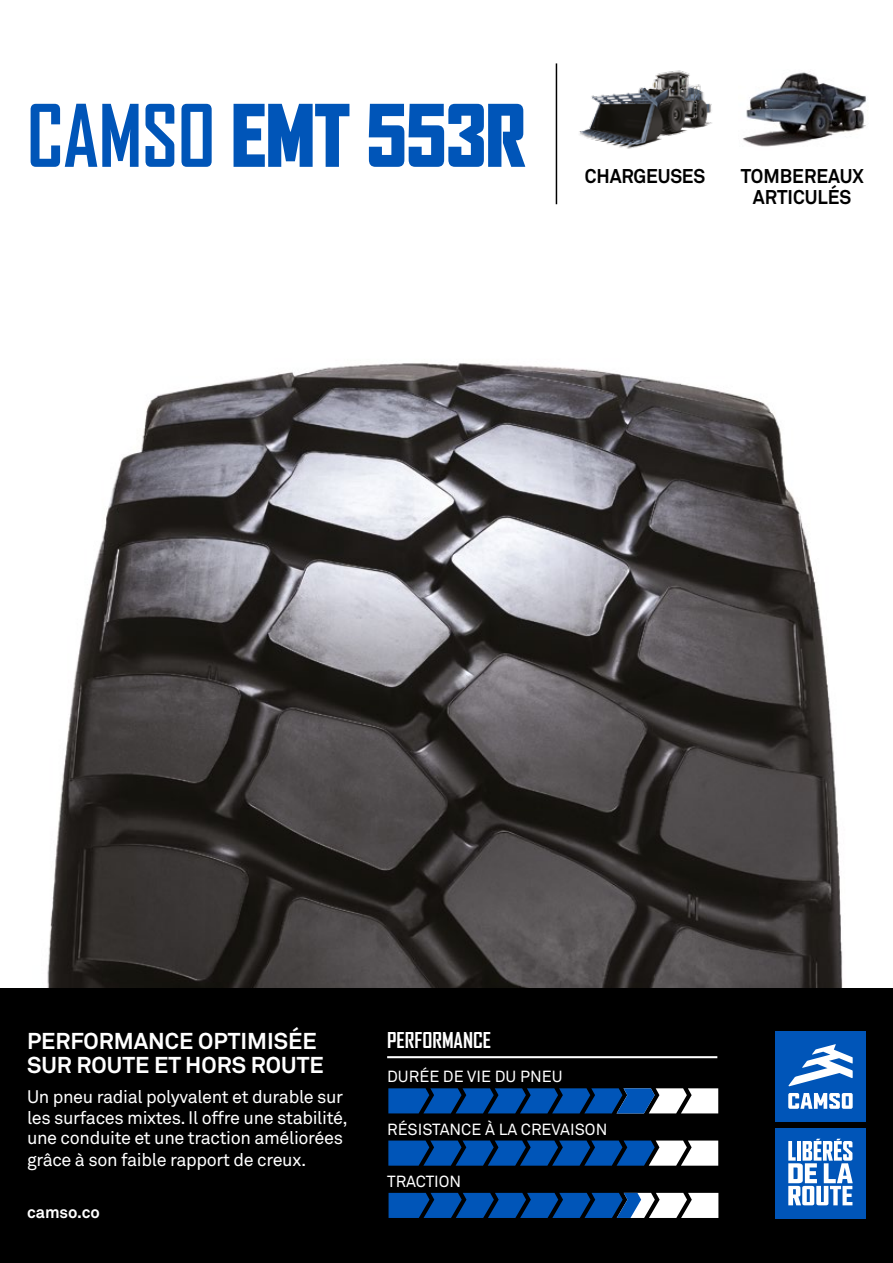
<style>
.page{position:relative;width:893px;height:1263px;background:#fff}
.page>*{position:absolute;margin:0;border:0;box-sizing:border-box;transform-origin:0 0}
.t1{font:900 82.5px "Agency FB";color:#0055b8;scale:.95 1}
.t2{font:700 22.65px/24.3px "Akkurat Office";color:#fff}
.t3{font:700 21px "Agency FB";color:#fff}
.t4{font:700 19.65px/21.1px "Akkurat Office";letter-spacing:-.005em;color:#000;text-align:center;scale:.95 1}
.t5{font:18px/20.9px "Akkurat Office";letter-spacing:-.02em;color:#fff}
.t6{font:700 16.5px "Akkurat Office";color:#fff}
.t7{font:15.9px "Akkurat Office";color:#fff}
.s1{font-weight:700}
</style>
<div class="page">
<div style="left:0;top:986px;width:893px;height:277px;background:#000"></div>
<img style="left:0;top:363px;width:893px;height:624px">
<hr style="left:387px;top:1056px;width:330px;height:2px;background:#fff">
<svg style="left:388px;top:1088px;width:330px;height:25px;background:#2c66a9"></svg>
<svg style="left:388px;top:1140px;width:330px;height:26px;background:#2b63a5"></svg>
<svg style="left:389px;top:1193px;width:329px;height:25px;background:#376eaf"></svg>
<img style="left:579px;top:70px;width:133px;height:79px">
<img style="left:742px;top:72px;width:126px;height:75px">
<hr style="left:556px;top:63px;width:1px;height:141px;background:#000">
<div style="left:775px;top:1031px;width:90px;height:91px;background:#0055b8"></div>
<svg style="left:788px;top:1093px;width:65px;height:16px"></svg>
<svg style="left:788px;top:1044px;width:65px;height:42px"></svg>
<div style="left:775px;top:1128px;width:90px;height:90px;background:#0055b8"></div>
<svg style="left:788px;top:1139px;width:65px;height:66px"></svg>
<h1 class="t1" style="left:27px;top:88px;width:526px"><span class="s1">CAMSO</span> EMT 553R</h1>
<p class="t4" style="left:585px;top:166px;width:128px">CHARGEUSES</p>
<p class="t4" style="left:741px;top:166px;width:131px">TOMBEREAUX<br>ARTICULÉS</p>
<p class="t2" style="left:27px;top:1029px;width:298px">PERFORMANCE OPTIMISÉE<br>SUR ROUTE ET HORS ROUTE</p>
<p class="t5" style="left:27px;top:1087px;width:322px">Un pneu radial polyvalent et durable sur les surfaces mixtes. Il offre une stabilité, une conduite et une traction améliorées grâce à son faible rapport de creux.</p>
<p class="t6" style="left:27px;top:1202px;width:74px">camso.co</p>
<p class="t3" style="left:387px;top:1028px;width:105px">PERFORMANCE</p>
<p class="t7" style="left:387px;top:1067px;width:177px">DURÉE DE VIE DU PNEU</p>
<p class="t7" style="left:387px;top:1120px;width:222px">RÉSISTANCE À LA CREVAISON</p>
<p class="t7" style="left:387px;top:1172px;width:76px">TRACTION</p>
</div>
